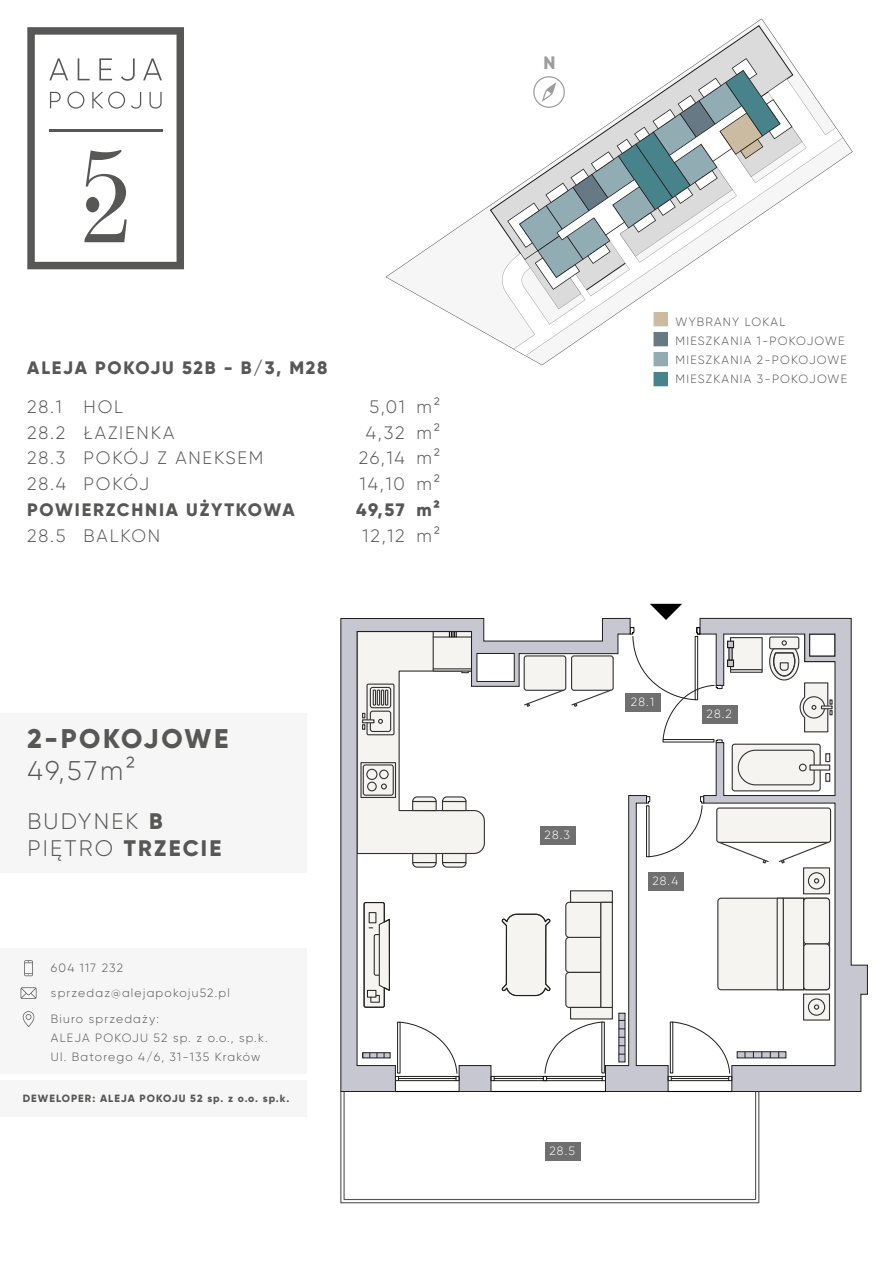
<style>
.page{position:relative;width:893px;height:1263px;background:#fff}
.page>*{position:absolute;margin:0;border:0;box-sizing:border-box;transform-origin:0 0}
.t1{font:800 27px "Gilroy";letter-spacing:.095em;color:#575756}
.t2{font:300 27px "Gilroy";letter-spacing:.095em;color:#575756}
.t3{font:300 22.5px/27px "Gilroy";letter-spacing:.1em;color:#575756}
.t4{font:300 18px/25.5px "Gilroy";letter-spacing:.1em;color:#575756}
.t5{font:800 18px "Gilroy";letter-spacing:.1em;color:#575756}
.t6{font:800 18px "Gilroy";color:#9d9d9c}
.t7{font:300 12px/18.8px "Gilroy";letter-spacing:.1em;color:#575756}
.t8{font:300 12px "Gilroy";color:#fff}
.t9{font:800 10.5px "Gilroy";letter-spacing:.1em;color:#575756}
.s1{font-weight:800}
</style>
<div class="page">
<svg style="left:490px;top:25px;width:299px;height:194px"></svg>
<svg style="left:502px;top:79px;width:341px;height:277px"></svg>
<svg style="left:653px;top:332px;width:15px;height:14px"></svg>
<svg style="left:653px;top:352px;width:15px;height:14px"></svg>
<svg style="left:653px;top:372px;width:15px;height:14px"></svg>
<svg style="left:27px;top:27px;width:157px;height:242px"></svg>
<div style="left:86px;top:197px;width:13px;height:15px;background:#575756;border-radius:50%"></div>
<svg style="left:650px;top:604px;width:32px;height:16px"></svg>
<svg style="left:699px;top:617px;width:169px;height:475px"></svg>
<div style="left:344px;top:1091px;width:412px;height:109px;border:1px solid #555454"></div>
<div style="left:340px;top:1091px;width:419px;height:112px;border:1px solid #555454"></div>
<svg style="left:631px;top:627px;width:92px;height:116px"></svg>
<svg style="left:631px;top:795px;width:140px;height:297px"></svg>
<hr style="left:671px;top:1076px;width:58px;height:1px;background:#1e1e1c">
<hr style="left:671px;top:1078px;width:58px;height:1px;background:#1e1e1c">
<svg style="left:340px;top:617px;width:291px;height:475px"></svg>
<div style="left:0;top:713px;width:307px;height:160px;background:#f6f6f6"></div>
<div style="left:0;top:1080px;width:307px;height:37px;background:#f6f6f6"></div>
<div style="left:0;top:949px;width:307px;height:125px;background:#f6f6f6"></div>
<svg style="left:24px;top:960px;width:9px;height:16px"></svg>
<svg style="left:21px;top:987px;width:16px;height:12px"></svg>
<svg style="left:23px;top:1011px;width:11px;height:16px"></svg>
<div style="left:702px;top:705px;width:36px;height:19px;background:#706f6f"></div>
<div style="left:625px;top:693px;width:36px;height:18px;background:#706f6f"></div>
<div style="left:540px;top:826px;width:36px;height:18px;background:#706f6f"></div>
<div style="left:648px;top:872px;width:36px;height:18px;background:#706f6f"></div>
<div style="left:545px;top:1143px;width:36px;height:18px;background:#706f6f"></div>
<svg style="left:507px;top:58px;width:295px;height:268px"></svg>
<h3 class="t5" style="left:27px;top:356px;width:302px">ALEJA POKOJU 52B - B/3, M28</h3>
<h3 class="t4" style="left:27px;top:394px;width:40px">28.1<br>28.2<br>28.3<br>28.4</h3>
<h3 class="t4" style="left:84px;top:394px;width:181px">HOL<br>ŁAZIENKA<br>POKÓJ Z ANEKSEM<br>POKÓJ</h3>
<h3 class="t5" style="left:27px;top:498px;width:269px">POWIERZCHNIA UŻYTKOWA</h3>
<h3 class="t4" style="left:417px;top:394px;width:25px;text-align:justify">m2 m2 m2 m2</h3>
<h3 class="t5" style="left:356px;top:498px;width:85px">49,57 m2</h3>
<h3 class="t4" style="left:359px;top:394px;width:47px;text-align:center">5,01<br>4,32<br>26,14<br>14,10</h3>
<h3 class="t4" style="left:27px;top:523px;width:134px">28.5 BALKON</h3>
<h3 class="t4" style="left:363px;top:523px;width:79px">12,12 m2</h3>
<h1 class="t1" style="left:27px;top:721px;width:203px">2-POKOJOWE</h1>
<h1 class="t2" style="left:27px;top:754px;width:109px">49,57m2</h1>
<h2 class="t3" style="left:27px;top:807px;width:196px">BUDYNEK <span class="s1">B<br></span>PIĘTRO <span class="s1">TRZECIE</span></h2>
<p class="t7" style="left:51px;top:958px;width:74px">604 117 232</p>
<p class="t7" style="left:51px;top:983px;width:180px">sprzedaz@alejapokoju52.pl</p>
<p class="t7" style="left:51px;top:1009px;width:218px">Biuro sprzedaży:<br>ALEJA POKOJU 52 sp. z o.o., sp.k.<br>Ul. Batorego 4/6, 31-135 Kraków</p>
<p class="t9" style="left:23px;top:1092px;width:268px">DEWELOPER: ALEJA POKOJU 52 sp. z o.o. sp.k.</p>
<h3 class="t6" style="left:543px;top:51px;width:14px">N</h3>
<p class="t7" style="left:676px;top:313px;width:173px">WYBRANY LOKAL<br>MIESZKANIA 1-POKOJOWE<br>MIESZKANIA 2-POKOJOWE<br>MIESZKANIA 3-POKOJOWE</p>
<p class="t8" style="left:544px;top:827px;width:27px">28.3</p>
<p class="t8" style="left:631px;top:694px;width:25px">28.1</p>
<p class="t8" style="left:707px;top:706px;width:27px">28.2</p>
<p class="t8" style="left:652px;top:873px;width:27px">28.4</p>
<p class="t8" style="left:549px;top:1144px;width:27px">28.5</p>
</div>
